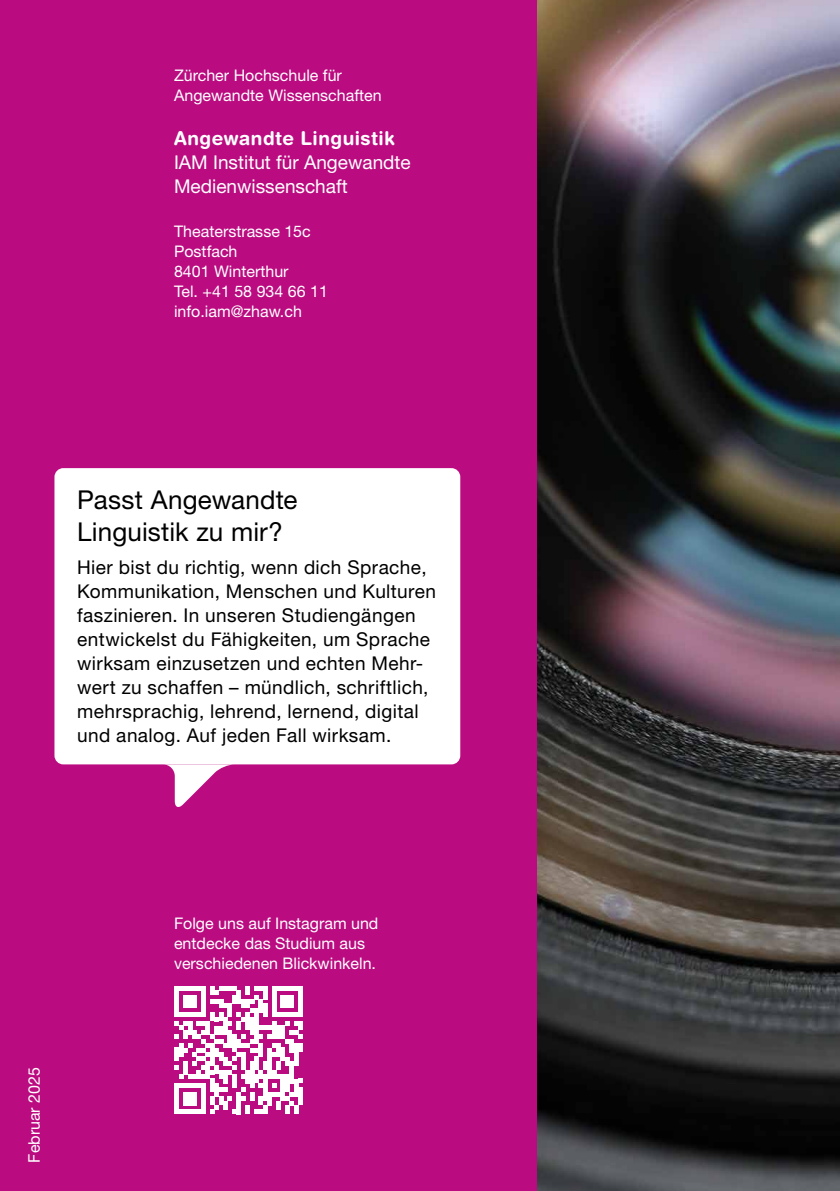
<style>
.page{position:relative;width:840px;height:1191px;background:#fff}
.page>*{position:absolute;margin:0;border:0;box-sizing:border-box;transform-origin:0 0}
.t1{font:26px/32px "Helvetica Neue LT Pro";letter-spacing:.005em;color:#000}
.t2{font:19px/24px "Helvetica Neue LT Pro";letter-spacing:.02em;color:#000}
.t3{font:19px/24px "Helvetica Neue LT Pro";color:#fff}
.t4{font:700 19px "Helvetica Rounded LT Pro";letter-spacing:.025em;color:#fff}
.t5{font:16px/20px "Helvetica Neue LT Pro";color:#fff}
</style>
<div class="page">
<div style="left:0;top:0;width:839px;height:1191px;background:#bb0b80"></div>
<img style="left:537px;top:0;width:302px;height:1191px">
<div style="left:54px;top:468px;width:406px;height:296px;background:#fff;border-radius:9px"></div>
<svg style="left:110px;top:764px;width:180px;height:43px"></svg>
<svg style="left:175px;top:986px;width:127px;height:128px"></svg>
<hr style="left:298px;top:1087px;width:4px;height:18px;background:#fff">
<p class="t5" style="left:174px;top:65px;width:209px">Zürcher Hochschule für<br>Angewandte Wissenschaften</p>
<p class="t4" style="left:174px;top:126px;width:222px">Angewandte Linguistik</p>
<p class="t3" style="left:174px;top:149px;width:238px">IAM Institut für Angewandte<br>Medienwissenschaft</p>
<p class="t5" style="left:174px;top:221px;width:155px">Theaterstrasse 15c<br>Postfach<br>8401 Winterthur<br>Tel. +41 58 934 66 11 info.iam@zhaw.ch</p>
<h1 class="t1" style="left:77px;top:483px;width:222px">Passt Angewandte<br>Linguistik zu mir?</h1>
<p class="t2" style="left:77px;top:554px;width:360px">Hier bist du richtig, wenn dich Sprache, Kommunikation, Menschen und Kulturen faszinieren. In unseren Studiengängen entwickelst du Fähigkeiten, um Sprache wirksam einzusetzen und echten Mehr&shy;wert zu schaffen – mündlich, schriftlich, mehrsprachig, lehrend, lernend, digital und analog. Auf jeden Fall wirksam.</p>
<p class="t5" style="left:24px;top:1162px;width:97px;rotate:-90deg">Februar 2025</p>
<p class="t5" style="left:174px;top:912px;width:206px">Folge uns auf Instagram und entdecke das Studium aus verschiedenen Blickwinkeln.</p>
</div>
